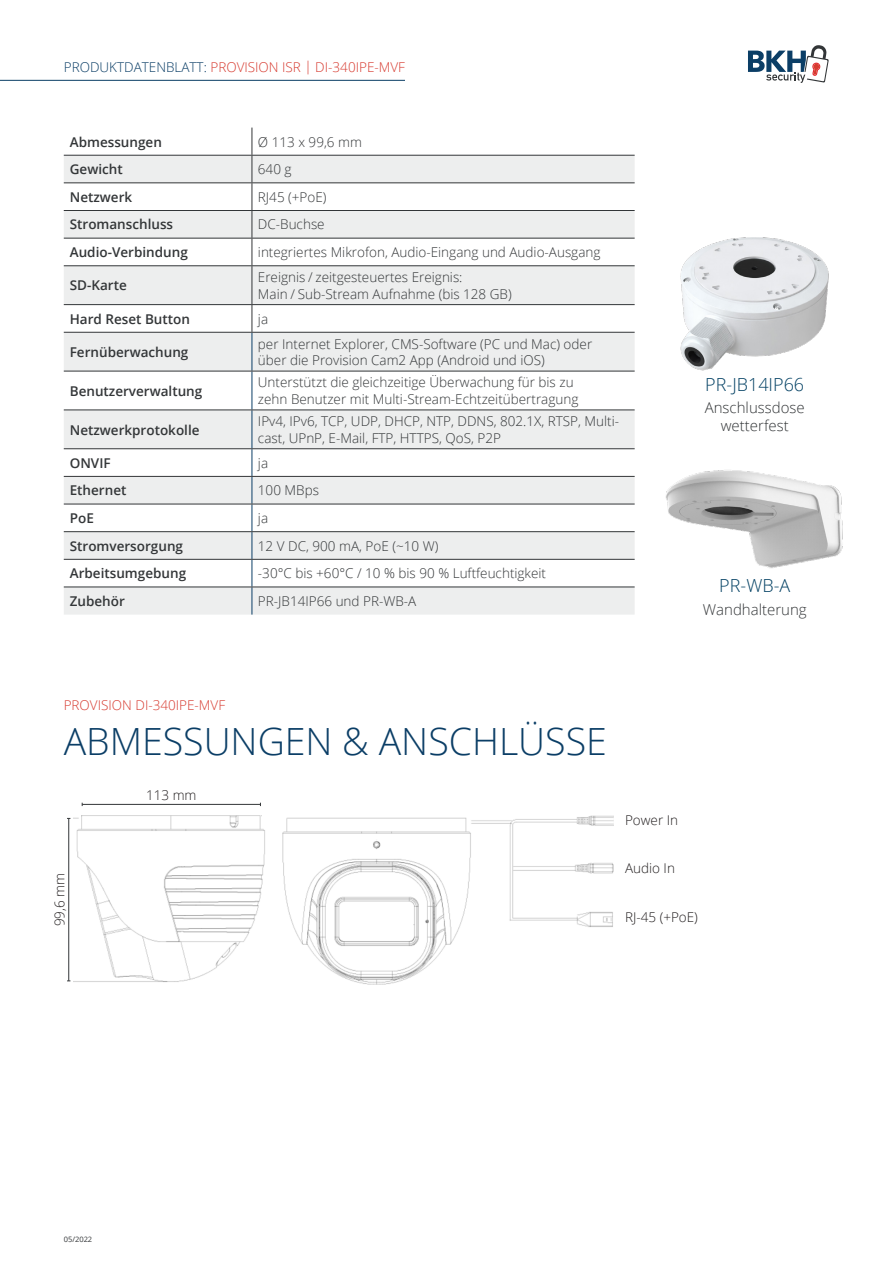
<style>
.page{position:relative;width:893px;height:1263px;background:#fff}
.page>*{position:absolute;margin:0;border:0;box-sizing:border-box;transform-origin:0 0}
.t1{font:300 37.5px "Open Sans";color:#0b3e66}
.t2{font:300 18px "Open Sans";color:#024063}
.t3{font:300 15px/18px "Open Sans";color:#333638;text-align:center}
.t4{font:300 13.5px/16.5px "Open Sans";color:#333638}
.t5{font:600 13.5px "Open Sans";color:#333638}
.t6{font:300 13.5px "Open Sans";color:#d73b30}
.t7{font:300 13.5px "Open Sans";color:#231f20}
.t8{font:7.5px "Open Sans";color:#333638}
.s1{color:#0b3e66}
</style>
<div class="page">
<svg style="left:748px;top:45px;width:81px;height:38px"></svg>
<hr style="left:0;top:80px;width:405px;height:1px;background:#0b3e66">
<img style="left:680px;top:237px;width:149px;height:134px">
<img style="left:666px;top:470px;width:177px;height:98px">
<svg style="left:68px;top:817px;width:3px;height:24px"></svg>
<svg style="left:69px;top:841px;width:1px;height:33px"></svg>
<hr style="left:82px;top:804px;width:178px;height:1px;background:#333638">
<hr style="left:68px;top:818px;width:1px;height:163px;background:#333638">
<img style="left:73px;top:815px;width:541px;height:170px">
<svg style="left:64px;top:156px;width:571px;height:459px;fill:#edeeee"></svg>
<hr style="left:252px;top:333px;width:1px;height:38px;background:#0b3e66">
<hr style="left:252px;top:371px;width:1px;height:38px;background:#0b3e66">
<hr style="left:252px;top:410px;width:1px;height:38px;background:#0b3e66">
<svg style="left:252px;top:449px;width:1px;height:166px"></svg>
<svg style="left:252px;top:128px;width:1px;height:137px"></svg>
<hr style="left:252px;top:266px;width:1px;height:38px;background:#333638">
<svg style="left:252px;top:305px;width:1px;height:27px"></svg>
<hr style="left:64px;top:155px;width:188px;height:1px;background:#333638">
<hr style="left:252px;top:155px;width:383px;height:1px;background:#333638">
<hr style="left:64px;top:182px;width:188px;height:1px;background:#333638">
<hr style="left:252px;top:182px;width:383px;height:1px;background:#333638">
<hr style="left:64px;top:210px;width:188px;height:1px;background:#333638">
<hr style="left:252px;top:210px;width:383px;height:1px;background:#333638">
<hr style="left:64px;top:238px;width:188px;height:1px;background:#333638">
<hr style="left:252px;top:238px;width:383px;height:1px;background:#333638">
<hr style="left:64px;top:265px;width:188px;height:1px;background:#333638">
<hr style="left:252px;top:265px;width:383px;height:1px;background:#333638">
<hr style="left:64px;top:304px;width:188px;height:1px;background:#333638">
<hr style="left:252px;top:304px;width:383px;height:1px;background:#333638">
<hr style="left:64px;top:332px;width:188px;height:1px;background:#333638">
<hr style="left:252px;top:332px;width:383px;height:1px;background:#333638">
<hr style="left:64px;top:371px;width:188px;height:1px;background:#333638">
<hr style="left:252px;top:371px;width:383px;height:1px;background:#333638">
<hr style="left:64px;top:409px;width:188px;height:1px;background:#333638">
<hr style="left:252px;top:409px;width:383px;height:1px;background:#333638">
<hr style="left:64px;top:448px;width:188px;height:1px;background:#333638">
<hr style="left:252px;top:448px;width:383px;height:1px;background:#333638">
<hr style="left:64px;top:476px;width:188px;height:1px;background:#333638">
<hr style="left:252px;top:476px;width:383px;height:1px;background:#333638">
<hr style="left:64px;top:504px;width:188px;height:1px;background:#333638">
<hr style="left:252px;top:504px;width:383px;height:1px;background:#333638">
<hr style="left:64px;top:531px;width:188px;height:1px;background:#333638">
<hr style="left:252px;top:531px;width:383px;height:1px;background:#333638">
<hr style="left:64px;top:559px;width:188px;height:1px;background:#333638">
<hr style="left:252px;top:559px;width:383px;height:1px;background:#333638">
<hr style="left:64px;top:587px;width:188px;height:1px;background:#333638">
<hr style="left:252px;top:587px;width:383px;height:1px;background:#333638">
<p class="t6" style="left:64px;top:58px;width:343px"><span class="s1">PRODUKTDATENBLATT:</span> PROVISION ISR | DI-340IPE-MVF</p>
<p class="t5" style="left:70px;top:132px;width:94px">Abmessungen</p>
<p class="t4" style="left:258px;top:133px;width:106px">Ø 113 x 99,6 mm</p>
<p class="t5" style="left:70px;top:160px;width:54px">Gewicht</p>
<p class="t4" style="left:258px;top:161px;width:35px">640 g</p>
<p class="t5" style="left:70px;top:188px;width:64px">Netzwerk</p>
<p class="t4" style="left:258px;top:188px;width:70px">RJ45 (+PoE)</p>
<p class="t5" style="left:70px;top:215px;width:105px">Stromanschluss</p>
<p class="t4" style="left:258px;top:216px;width:68px">DC-Buchse</p>
<p class="t5" style="left:70px;top:243px;width:120px">Audio-Verbindung</p>
<p class="t4" style="left:258px;top:244px;width:344px">integriertes Mikrofon, Audio-Eingang und Audio-Ausgang</p>
<p class="t5" style="left:70px;top:276px;width:59px">SD-Karte</p>
<p class="t4" style="left:258px;top:269px;width:255px">Ereignis / zeitgesteuertes Ereignis:<br>Main / Sub-Stream Aufnahme (bis 128 GB)</p>
<p class="t5" style="left:70px;top:309px;width:122px">Hard Reset Button</p>
<p class="t4" style="left:258px;top:310px;width:12px">ja</p>
<p class="t5" style="left:70px;top:343px;width:120px">Fernüberwachung</p>
<p class="t4" style="left:258px;top:335px;width:336px">per Internet Explorer, CMS-Software (PC und Mac) oder über die Provision Cam2 App (Android und iOS)</p>
<p class="t5" style="left:70px;top:381px;width:134px">Benutzerverwaltung</p>
<p class="t4" style="left:258px;top:374px;width:322px">Unterstützt die gleichzeitige Überwachung für bis zu zehn Benutzer mit Multi-Stream-Echtzeitübertragung</p>
<p class="t5" style="left:70px;top:420px;width:131px">Netzwerkprotokolle</p>
<p class="t4" style="left:258px;top:413px;width:363px">IPv4, IPv6, TCP, UDP, DHCP, NTP, DDNS, 802.1X, RTSP, Multi&shy;cast, UPnP, E-Mail, FTP, HTTPS, QoS, P2P</p>
<p class="t5" style="left:70px;top:454px;width:42px">ONVIF</p>
<p class="t4" style="left:258px;top:454px;width:12px">ja</p>
<p class="t5" style="left:70px;top:481px;width:58px">Ethernet</p>
<p class="t4" style="left:258px;top:482px;width:63px">100 MBps</p>
<p class="t5" style="left:70px;top:509px;width:26px">PoE</p>
<p class="t4" style="left:258px;top:509px;width:12px">ja</p>
<p class="t5" style="left:70px;top:536px;width:115px">Stromversorgung</p>
<p class="t4" style="left:258px;top:537px;width:182px">12 V DC, 900 mA, PoE (~10 W)</p>
<p class="t5" style="left:70px;top:564px;width:118px">Arbeitsumgebung</p>
<p class="t4" style="left:258px;top:565px;width:290px">-30°C bis +60°C / 10 % bis 90 % Luftfeuchtigkeit</p>
<p class="t5" style="left:70px;top:592px;width:57px">Zubehör</p>
<p class="t4" style="left:258px;top:592px;width:160px">PR-JB14IP66 und PR-WB-A</p>
<h2 class="t2" style="left:705px;top:372px;width:100px">PR-JB14IP66</h2>
<p class="t3" style="left:705px;top:398px;width:101px">Anschlussdose wetterfest</p>
<h2 class="t2" style="left:719px;top:573px;width:72px">PR-WB-A</h2>
<p class="t3" style="left:703px;top:600px;width:105px">Wandhalterung</p>
<p class="t6" style="left:64px;top:696px;width:163px">PROVISION DI-340IPE-MVF</p>
<h1 class="t1" style="left:64px;top:716px;width:545px">ABMESSUNGEN &amp; ANSCHLÜSSE</h1>
<p class="t7" style="left:146px;top:786px;width:52px">113 mm</p>
<p class="t7" style="left:625px;top:811px;width:55px">Power In</p>
<p class="t7" style="left:50px;top:926px;width:55px;rotate:-90deg">99,6 mm</p>
<p class="t8" style="left:64px;top:1234px;width:30px">05/2022</p>
<p class="t7" style="left:625px;top:859px;width:51px">Audio In</p>
<p class="t7" style="left:625px;top:908px;width:74px">RJ-45 (+PoE)</p>
</div>
